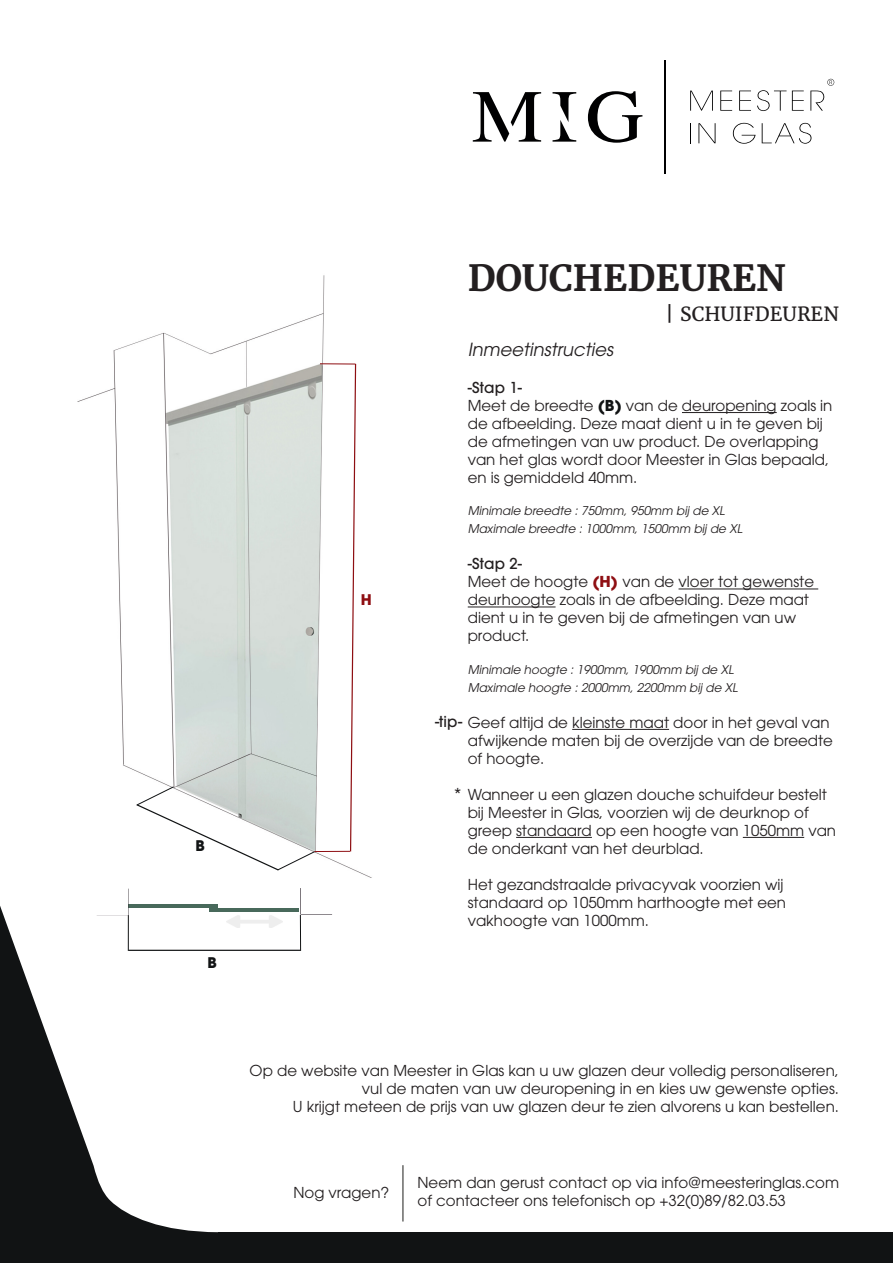
<style>
.page{position:relative;width:893px;height:1263px;background:#fff}
.page>*{position:absolute;margin:0;border:0;box-sizing:border-box;transform-origin:0 0}
.t1{font:700 36px "Merriweather";color:#231f20}
.t2{font:19.5px "Merriweather";color:#231f20}
.t3{font:italic 18px "ITC Avant Garde Pro";color:#231f20}
.t4{font:15px/18px "ITC Avant Garde Pro";color:#231f20}
.t5{font:500 15px "ITC Avant Garde Pro";letter-spacing:.015em;color:#231f20}
.t6{font:700 14.55px "ITC Avant Garde Pro";color:#111314}
.t7{font:700 14.55px "ITC Avant Garde Pro";color:#8e0e12}
.t8{font:italic 12px "ITC Avant Garde Pro";color:#231f20}
.s1{font-weight:700;color:#111314}
.s2{font-weight:700;color:#8e0e12}
.s3{font-weight:500}
</style>
<div class="page">
<img style="left:77px;top:275px;width:295px;height:603px">
<hr style="left:682px;top:412px;width:95px;height:1px;background:#231f20">
<hr style="left:678px;top:589px;width:140px;height:1px;background:#231f20">
<hr style="left:468px;top:607px;width:88px;height:1px;background:#231f20">
<hr style="left:572px;top:729px;width:97px;height:1px;background:#231f20">
<hr style="left:516px;top:837px;width:76px;height:1px;background:#231f20">
<hr style="left:743px;top:837px;width:61px;height:1px;background:#231f20">
<svg style="left:135px;top:786px;width:180px;height:85px"></svg>
<svg style="left:349px;top:363px;width:8px;height:490px"></svg>
<hr style="left:403px;top:1165px;width:1px;height:56px;background:#1d1d1b">
<hr style="left:315px;top:851px;width:35px;height:1px;background:#8e0e12">
<hr style="left:320px;top:363px;width:35px;height:1px;background:#8e0e12">
<hr style="left:129px;top:950px;width:171px;height:1px;background:#111314">
<div style="left:300px;top:888px;width:32px;height:26px;background:#7d787d"></div>
<hr style="left:300px;top:915px;width:1px;height:36px;background:#111314">
<hr style="left:129px;top:904px;width:89px;height:3px;background:#48695b">
<div style="left:301px;top:887px;width:60px;height:27px;background:#fff"></div>
<svg style="left:0;top:906px;width:219px;height:357px"></svg>
<div style="left:219px;top:1232px;width:674px;height:31px;background:#111314"></div>
<svg style="left:690px;top:91px;width:23px;height:20px"></svg>
<svg style="left:720px;top:91px;width:12px;height:20px"></svg>
<svg style="left:739px;top:91px;width:12px;height:20px"></svg>
<svg style="left:757px;top:90px;width:29px;height:21px"></svg>
<svg style="left:792px;top:91px;width:12px;height:20px"></svg>
<svg style="left:690px;top:123px;width:1px;height:20px"></svg>
<svg style="left:698px;top:123px;width:17px;height:20px"></svg>
<svg style="left:733px;top:123px;width:22px;height:21px"></svg>
<svg style="left:762px;top:123px;width:49px;height:21px"></svg>
<hr style="left:665px;top:60px;width:1px;height:114px;background:#000001">
<svg style="left:473px;top:92px;width:68px;height:50px"></svg>
<svg style="left:552px;top:92px;width:24px;height:50px"></svg>
<svg style="left:588px;top:91px;width:54px;height:52px"></svg>
<svg style="left:810px;top:79px;width:24px;height:32px"></svg>
<hr style="left:210px;top:908px;width:89px;height:3px;background:#48695b">
<p class="t6" style="left:196px;top:836px;width:11px">B</p>
<p class="t6" style="left:207px;top:953px;width:11px">B</p>
<p class="t7" style="left:361px;top:590px;width:12px">H</p>
<p class="t1" style="left:468px;top:255px;width:319px">DOUCHEDEUREN</p>
<p class="t2" style="left:666px;top:302px;width:175px">| SCHUIFDEUREN</p>
<p class="t3" style="left:468px;top:338px;width:151px">Inmeetinstructies</p>
<p class="t5" style="left:468px;top:378px;width:56px">-Stap 1-</p>
<p class="t4" style="left:468px;top:396px;width:366px">Meet de breedte <span class="s1">(B)</span> van de deuropening zoals in de afbeelding. Deze maat dient u in te geven bij de afmetingen van uw product. De overlapping van het glas wordt door Meester in Glas bepaald, en is gemiddeld 40mm.</p>
<p class="t8" style="left:468px;top:504px;width:261px">Minimale breedte : 750mm, 950mm bij de XL</p>
<p class="t8" style="left:468px;top:522px;width:279px">Maximale breedte : 1000mm, 1500mm bij de XL</p>
<p class="t5" style="left:468px;top:554px;width:56px">-Stap 2-</p>
<p class="t4" style="left:468px;top:573px;width:348px">Meet de hoogte <span class="s2">(H)</span> van de vloer tot gewenste deurhoogte zoals in de afbeelding. Deze maat dient u in te geven bij de afmetingen van uw product.</p>
<p class="t8" style="left:468px;top:662px;width:270px">Minimale hoogte : 1900mm, 1900mm bij de XL</p>
<p class="t8" style="left:468px;top:680px;width:274px">Maximale hoogte : 2000mm, 2200mm bij de XL</p>
<p class="t4" style="left:468px;top:713px;width:367px;text-indent:-33px"><span class="s3">-tip-</span> Geef altijd de kleinste maat door in het geval van afwijkende maten bij de overzijde van de breedte of hoogte.</p>
<p class="t4" style="left:468px;top:785px;width:370px;text-indent:-14px"><span class="s3">*</span> Wanneer u een glazen douche schuifdeur bestelt bij Meester in Glas, voorzien wij de deurknop of greep standaard op een hoogte van 1050mm van de onderkant van het deurblad.</p>
<p class="t4" style="left:468px;top:875px;width:320px">Het gezandstraalde privacyvak voorzien wij standaard op 1050mm harthoogte met een vakhoogte van 1000mm.</p>
<p class="t4" style="left:250px;top:1061px;width:591px">Op de website van Meester in Glas kan u uw glazen deur volledig personaliseren,</p>
<p class="t4" style="left:362px;top:1079px;width:478px">vul de maten van uw deuropening in en kies uw gewenste opties.</p>
<p class="t4" style="left:293px;top:1097px;width:548px">U krijgt meteen de prijs van uw glazen deur te zien alvorens u kan bestellen.</p>
<p class="t4" style="left:293px;top:1183px;width:98px">Nog vragen?</p>
<p class="t4" style="left:417px;top:1174px;width:423px">Neem dan gerust contact op via info@meesteringlas.com</p>
<p class="t4" style="left:417px;top:1192px;width:370px">of contacteer ons telefonisch op +32(0)89/82.03.53</p>
</div>
